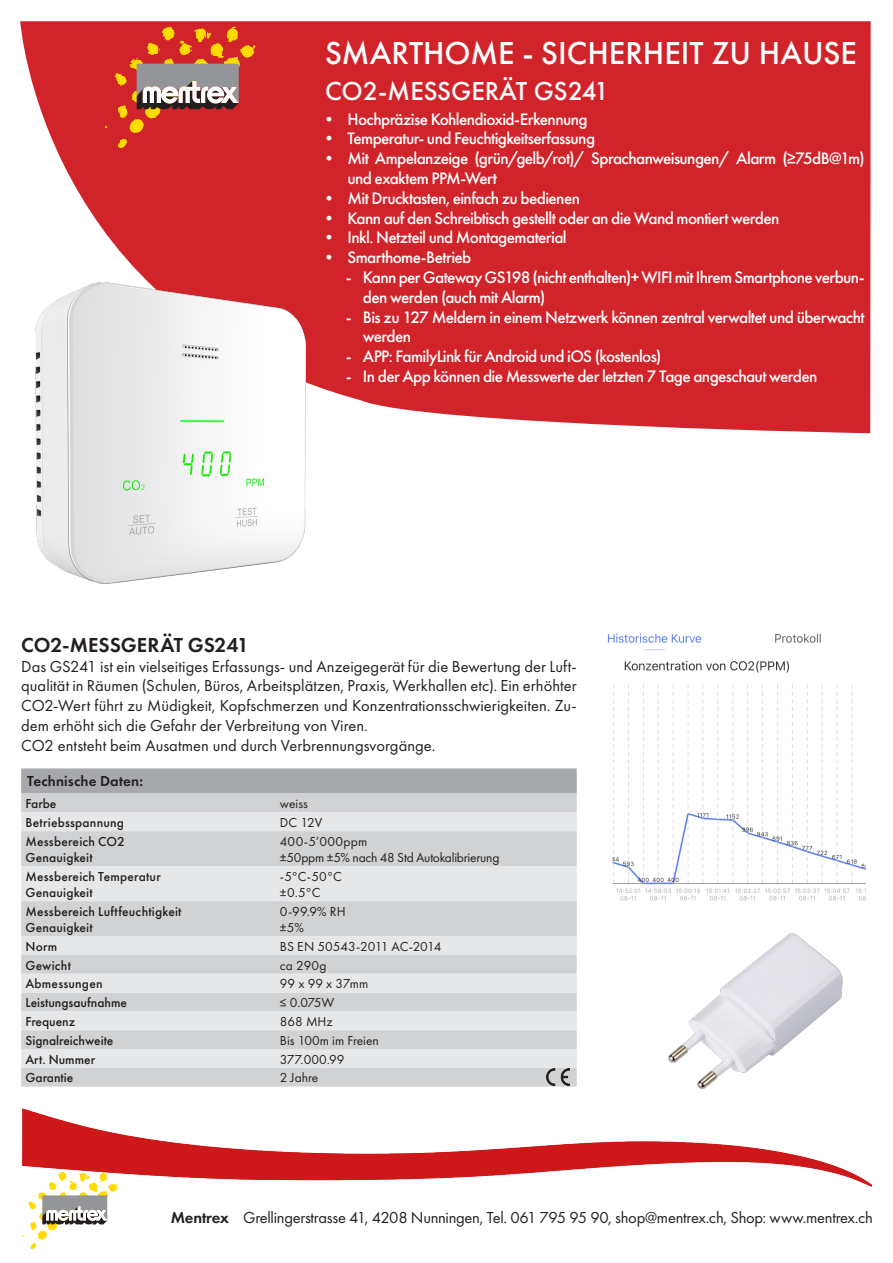
<style>
.page{position:relative;width:893px;height:1263px;background:#fff}
.page>*{position:absolute;margin:0;border:0;box-sizing:border-box;transform-origin:0 0}
.t1{font:500 33px "Futura PT";color:#fff}
.t2{font:500 27px "Futura PT";color:#fff}
.t3{font:600 21px "Futura PT";color:#231f20}
.t4{font:500 17.25px/19.8px "Futura PT";letter-spacing:-.035em;color:#fff}
.t5{font:16.5px/19.8px "Futura PT";color:#231f20;text-align:justify}
.t6{font:600 15px "Futura PT";letter-spacing:.01em;color:#231f20}
.t7{font:500 13.5px "Futura PT";letter-spacing:.015em;color:#231f20}
.t8{font:13.5px "Futura PT";color:#231f20}
.t9{font:13.5px "Futura PT";letter-spacing:-.02em;color:#231f20}
.t10{font:13.5px "Futura PT";letter-spacing:.025em;color:#231f20}
.s1{font-weight:600}
</style>
<div class="page">
<svg style="left:20px;top:21px;width:851px;height:412px;background:#d4333a"></svg>
<div style="left:21px;top:768px;width:556px;height:25px;background:#a8a9ad"></div>
<div style="left:21px;top:793px;width:556px;height:293px;background:#d1d2d4"></div>
<svg style="left:21px;top:812px;width:556px;height:256px;background:#dbdcde"></svg>
<svg style="left:105px;top:27px;width:150px;height:121px;background:#c64f41"></svg>
<img style="left:547px;top:1069px;width:23px;height:16px">
<img style="left:607px;top:633px;width:259px;height:268px">
<img style="left:668px;top:933px;width:175px;height:156px">
<img style="left:35px;top:283px;width:270px;height:301px">
<img style="left:22px;top:1108px;width:850px;height:79px">
<svg style="left:22px;top:1172px;width:96px;height:77px"></svg>
<p class="t1" style="left:325px;top:33px;width:533px">SMARTHOME - SICHERHEIT ZU HAUSE</p>
<p class="t2" style="left:325px;top:75px;width:285px">CO2-MESSGERÄT GS241</p>
<p class="t4" style="left:320px;top:109px;width:269px">• Hochpräzise Kohlendioxid-Erkennung</p>
<p class="t4" style="left:320px;top:129px;width:276px">• Temperatur- und Feuchtigkeitserfassung</p>
<p class="t4" style="left:347px;top:148px;width:519px;text-indent:-27px">• Mit Ampelanzeige (grün/gelb/rot)/ Sprachanweisungen/ Alarm (≥75dB@1m) und exaktem PPM-Wert</p>
<p class="t4" style="left:320px;top:188px;width:261px">• Mit Drucktasten, einfach zu bedienen</p>
<p class="t4" style="left:320px;top:208px;width:461px">• Kann auf den Schreibtisch gestellt oder an die Wand montiert werden</p>
<p class="t4" style="left:320px;top:228px;width:248px">• Inkl. Netzteil und Montagematerial</p>
<p class="t4" style="left:320px;top:247px;width:153px">• Smarthome-Betrieb</p>
<p class="t4" style="left:363px;top:267px;width:503px;text-indent:-17px">- Kann per Gateway GS198 (nicht enthalten)+ WIFI mit Ihrem Smartphone verbun&shy;den werden (auch mit Alarm)</p>
<p class="t4" style="left:363px;top:307px;width:503px;text-indent:-17px">- Bis zu 127 Meldern in einem Netzwerk können zentral verwaltet und überwacht werden</p>
<p class="t4" style="left:346px;top:346px;width:317px">- APP: FamilyLink für Android und iOS (kostenlos)</p>
<p class="t4" style="left:346px;top:366px;width:473px">- In der App können die Messwerte der letzten 7 Tage angeschaut werden</p>
<p class="t3" style="left:21px;top:632px;width:230px">CO2-MESSGERÄT GS241</p>
<p class="t5" style="left:21px;top:656px;width:557px">Das GS241 ist ein vielseitiges Erfassungs- und Anzeigegerät für die Bewertung der Luft&shy;qualität in Räumen (Schulen, Büros, Arbeitsplätzen, Praxis, Werkhallen etc). Ein erhöhter CO2-Wert führt zu Müdigkeit, Kopfschmerzen und Konzentrationsschwierigkeiten. Zu&shy;dem erhöht sich die Gefahr der Verbreitung von Viren.</p>
<p class="t5" style="left:21px;top:735px;width:416px">CO2 entsteht beim Ausatmen und durch Verbrennungsvorgänge.</p>
<p class="t6" style="left:27px;top:771px;width:117px">Technische Daten:</p>
<p class="t7" style="left:25px;top:795px;width:33px">Farbe</p>
<p class="t8" style="left:280px;top:795px;width:30px">weiss</p>
<p class="t7" style="left:25px;top:814px;width:100px">Betriebsspannung</p>
<p class="t8" style="left:280px;top:814px;width:44px">DC 12V</p>
<p class="t7" style="left:25px;top:833px;width:101px">Messbereich CO2</p>
<p class="t7" style="left:25px;top:849px;width:69px">Genauigkeit</p>
<p class="t10" style="left:280px;top:833px;width:89px">400-5’000ppm</p>
<p class="t9" style="left:280px;top:849px;width:221px">±50ppm ±5% nach 48 Std Autokalibrierung</p>
<p class="t7" style="left:25px;top:868px;width:137px">Messbereich Temperatur</p>
<p class="t7" style="left:25px;top:884px;width:69px">Genauigkeit</p>
<p class="t7" style="left:25px;top:903px;width:158px">Messbereich Luftfeuchtigkeit</p>
<p class="t7" style="left:25px;top:919px;width:69px">Genauigkeit</p>
<p class="t8" style="left:280px;top:868px;width:64px">-5°C-50°C</p>
<p class="t8" style="left:280px;top:884px;width:42px">±0.5°C</p>
<p class="t8" style="left:280px;top:903px;width:67px">0-99.9% RH</p>
<p class="t8" style="left:280px;top:919px;width:26px">±5%</p>
<p class="t7" style="left:25px;top:938px;width:33px">Norm</p>
<p class="t8" style="left:280px;top:938px;width:163px">BS EN 50543-2011 AC-2014</p>
<p class="t7" style="left:25px;top:957px;width:47px">Gewicht</p>
<p class="t8" style="left:280px;top:957px;width:48px">ca 290g</p>
<p class="t7" style="left:25px;top:976px;width:79px">Abmessungen</p>
<p class="t8" style="left:280px;top:976px;width:90px">99 x 99 x 37mm</p>
<p class="t7" style="left:25px;top:994px;width:103px">Leistungsaufnahme</p>
<p class="t8" style="left:280px;top:995px;width:56px">≤ 0.075W</p>
<p class="t7" style="left:25px;top:1013px;width:51px">Frequenz</p>
<p class="t8" style="left:280px;top:1013px;width:54px">868 MHz</p>
<p class="t7" style="left:25px;top:1032px;width:90px">Signalreichweite</p>
<p class="t8" style="left:280px;top:1032px;width:100px">Bis 100m im Freien</p>
<p class="t7" style="left:25px;top:1051px;width:71px">Art. Nummer</p>
<p class="t8" style="left:280px;top:1051px;width:66px">377.000.99</p>
<p class="t7" style="left:25px;top:1070px;width:49px">Garantie</p>
<p class="t8" style="left:280px;top:1070px;width:40px">2 Jahre</p>
<p class="t5" style="left:171px;top:1207px;width:704px"><span class="s1">Mentrex</span> Grellingerstrasse 41, 4208 Nunningen, Tel. 061 795 95 90, shop@mentrex.ch, Shop: www.mentrex.ch</p>
</div>
